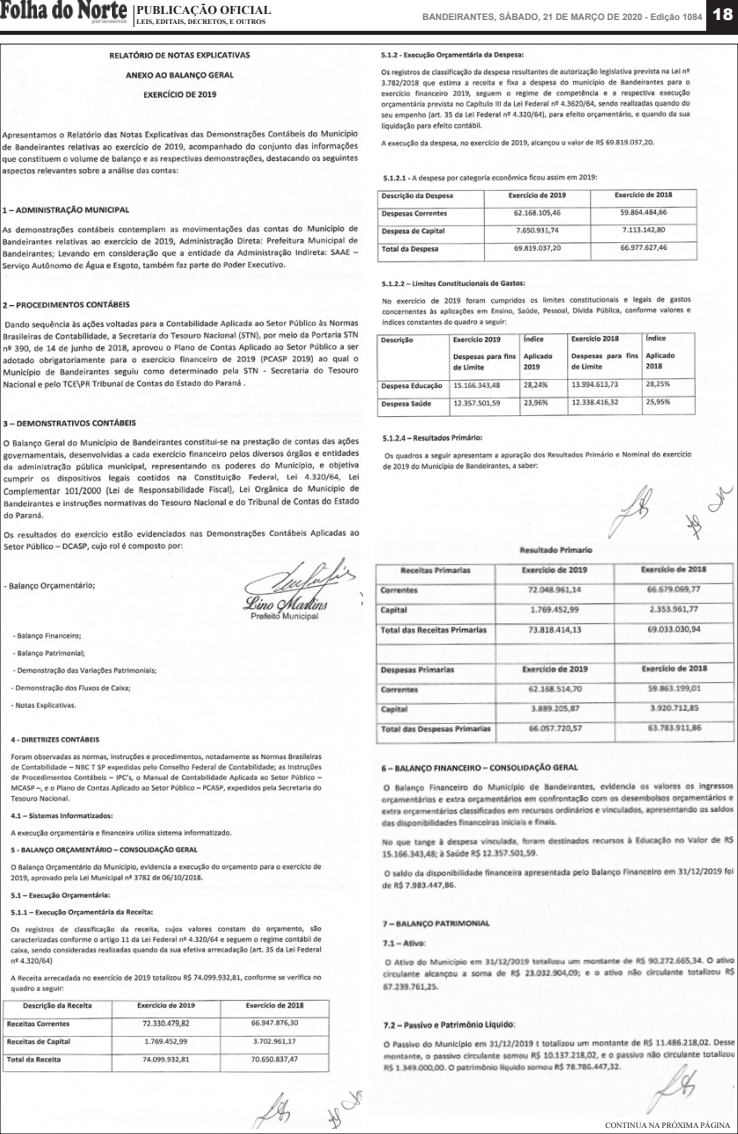
<style>
.page{position:relative;width:738px;height:1134px;background:#fff}
.page>*{position:absolute;margin:0;border:0;box-sizing:border-box;transform-origin:0 0}
.t1{font:700 12px "Times New Roman";color:#241f1f}
.t2{font:700 9px "Arial";color:#7d7c7e}
.t3{font:8px "Times New Roman";color:#241f1f}
.t4{font:700 7px "Times New Roman";color:#241f1f}
.s1{font-weight:900;font-size:16px;color:#fff}
</style>
<div class="page">
<svg style="left:0;top:31px;width:737px;height:4px;background:#2c2727"></svg>
<img style="left:0;top:0;width:126px;height:23px">
<div style="left:706px;top:1px;width:31px;height:31px;background:#241f1f"></div>
<div style="left:705px;top:0;width:32px;height:32px;border:1px solid #241f1f"></div>
<svg style="left:133px;top:5px;width:1px;height:22px"></svg>
<img style="left:2px;top:47px;width:360px;height:1082px">
<img style="left:376px;top:51px;width:358px;height:488px">
<img style="left:374px;top:546px;width:361px;height:570px">
<h1 class="t1" style="left:136px;top:2px;width:137px">PUBLICAÇÃO OFICIAL</h1>
<p class="t4" style="left:136px;top:17px;width:131px">LEIS, EDITAIS, DECRETOS, E OUTROS</p>
<p class="t2" style="left:422px;top:11px;width:312px">BANDEIRANTES, SÁBADO, 21 DE MARÇO DE 2020 - Edição 1084 <span class="s1">180</span></p>
<p class="t3" style="left:605px;top:1120px;width:127px">CONTINUA NA PRÓXIMA PÁGINA</p>
</div>
